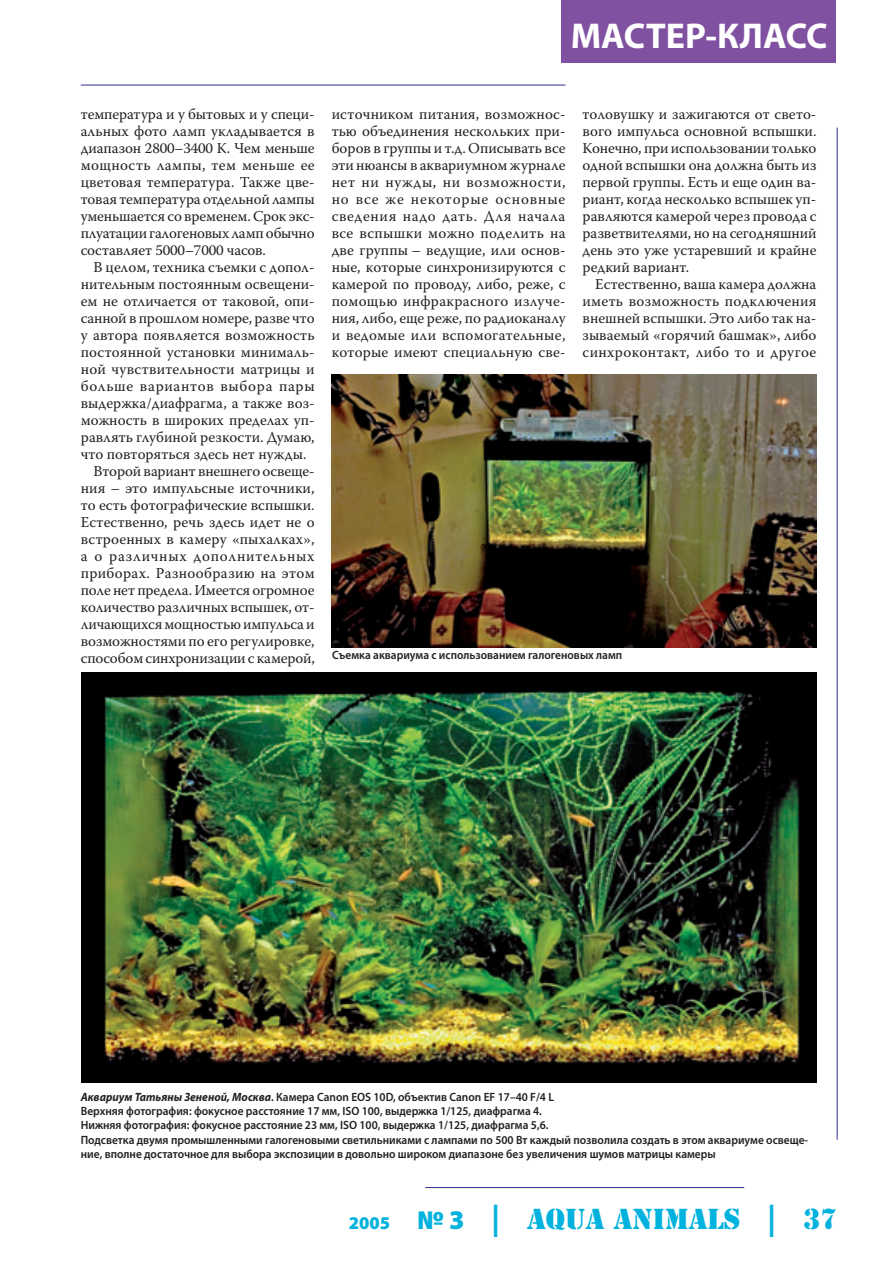
<style>
.page{position:relative;width:893px;height:1263px;background:#fff}
.page>*{position:absolute;margin:0;border:0;box-sizing:border-box;transform-origin:0 0}
.t1{font:700 36px "Myriad Pro";color:#fff}
.t2{font:27px "Stencil Std";color:#00b2dd}
.t3{font:15px/17px "Warnock Pro";color:#231f20;text-align:justify}
.t4{font:15px "Warnock Pro";letter-spacing:.02em;color:#231f20}
.t5{font:15px "Warnock Pro";letter-spacing:.045em;color:#231f20}
.t6{font:15px "Warnock Pro";letter-spacing:.05em;color:#231f20}
.t7{font:600 12px/14.4px "Myriad Pro";color:#231f20;scale:.95 1}
.s1{font-weight:700;font-style:italic}
.s2{font-family:"Myriad Pro";font-weight:900;font-size:18px}
.s3{font-family:"Myriad Pro";font-weight:900}
</style>
<div class="page">
<hr style="left:81px;top:85px;width:485px;height:1px;background:#2e3092">
<hr style="left:837px;top:128px;width:1px;height:1012px;background:#2e3092">
<hr style="left:425px;top:1187px;width:319px;height:1px;background:#2e3092">
<div style="left:561px;top:0;width:275px;height:63px;background:#8051a1"></div>
<img style="left:81px;top:672px;width:735px;height:410px">
<img style="left:331px;top:374px;width:485px;height:274px">
<h1 class="t1" style="left:571px;top:12px;width:258px">МАСТЕР-КЛАСС</h1>
<p class="t3" style="left:81px;top:105px;width:235px">температура и у бытовых и у специ&shy;альных фото ламп укладывается в диапазон 2800–3400 К. Чем меньше мощность лампы, тем меньше ее цветовая температура. Также цве&shy;товая температура отдельной лампы уменьшается со временем. Срок экс&shy;плуатации галогеновых ламп обычно составляет 5000–7000 часов.</p>
<p class="t3" style="left:94px;top:258px;width:223px">В целом, техника съемки с допол-</p>
<p class="t3" style="left:81px;top:275px;width:235px">нительным постоянным освещени-</p>
<p class="t3" style="left:81px;top:292px;width:235px">ем не отличается от таковой, опи-</p>
<p class="t3" style="left:81px;top:309px;width:235px">санной в прошлом номере, разве что</p>
<p class="t3" style="left:81px;top:327px;width:235px">у автора появляется возможность</p>
<p class="t3" style="left:81px;top:344px;width:235px">постоянной установки минималь-</p>
<p class="t3" style="left:81px;top:361px;width:235px">ной чувствительности матрицы и</p>
<p class="t5" style="left:81px;top:377px;width:235px">больше вариантов выбора пары</p>
<p class="t3" style="left:81px;top:395px;width:235px">выдержка/диафрагма, а также воз-</p>
<p class="t3" style="left:81px;top:412px;width:235px">можность в широких пределах уп-</p>
<p class="t3" style="left:81px;top:429px;width:235px">равлять глубиной резкости. Думаю,</p>
<p class="t3" style="left:81px;top:446px;width:227px">что повторяться здесь нет нужды.</p>
<p class="t3" style="left:94px;top:463px;width:223px">Второй вариант внешнего освеще-</p>
<p class="t3" style="left:81px;top:480px;width:235px">ния – это импульсные источники,</p>
<p class="t3" style="left:81px;top:497px;width:235px">то есть фотографические вспышки.</p>
<p class="t3" style="left:81px;top:514px;width:235px">Естественно, речь здесь идет не о</p>
<p class="t3" style="left:81px;top:531px;width:235px">встроенных в камеру «пыхалках»,</p>
<p class="t6" style="left:81px;top:547px;width:235px">а о различных дополнительных</p>
<p class="t4" style="left:81px;top:564px;width:235px">приборах. Разнообразию на этом</p>
<p class="t3" style="left:81px;top:582px;width:235px">поле нет предела. Имеется огромное</p>
<p class="t3" style="left:81px;top:599px;width:235px">количество различных вспышек, от-</p>
<p class="t3" style="left:81px;top:616px;width:235px">личающихся мощностью импульса и</p>
<p class="t3" style="left:81px;top:633px;width:235px">возможностями по его регулировке,</p>
<p class="t3" style="left:81px;top:650px;width:236px">способом синхронизации с камерой,</p>
<p class="t3" style="left:332px;top:105px;width:235px">источником питания, возможнос&shy;тью объединения нескольких при&shy;боров в группы и т.д. Описывать все эти нюансы в аквариумном журнале нет ни нужды, ни возможности, но все же некоторые основные сведения надо дать. Для начала все вспышки можно поделить на две группы – ведущие, или основ&shy;ные, которые синхронизируются с камерой по проводу, либо, реже, с помощью инфракрасного излуче&shy;ния, либо, еще реже, по радиоканалу и ведомые или вспомогательные, которые имеют специальную све-</p>
<p class="t3" style="left:583px;top:105px;width:235px">толовушку и зажигаются от свето&shy;вого импульса основной вспышки.<br>Конечно, при использовании только одной вспышки она должна быть из первой группы. Есть и еще один ва&shy;риант, когда несколько вспышек уп&shy;равляются камерой через провода с разветвителями, но на сегодняшний день это уже устаревший и крайне редкий вариант.</p>
<p class="t3" style="left:583px;top:275px;width:235px;text-indent:13px">Естественно, ваша камера должна иметь возможность подключения внешней вспышки. Это либо так на&shy;зываемый «горячий башмак», либо синхроконтакт, либо то и другое</p>
<p class="t7" style="left:332px;top:648px;width:307px">Съемка аквариума с использованием галогеновых ламп</p>
<p class="t7" style="left:81px;top:1089px;width:767px"><span class="s1">Аквариум Татьяны Зененой, Москва</span>. Камера Canon EOS 10D, объектив Canon EF 17–40 F/4 L<br>Верхняя фотография: фокусное расстояние 17 мм, ISO 100, выдержка 1/125, диафрагма 4.<br>Нижняя фотография: фокусное расстояние 23 мм, ISO 100, выдержка 1/125, диафрагма 5,6.<br>Подсветка двумя промышленными галогеновыми светильниками с лампами по 500 Вт каждый позволила создать в этом аквариуме освеще&shy;ние, вполне достаточное для выбора экспозиции в довольно широком диапазоне без увеличения шумов матрицы камеры</p>
<h2 class="t2" style="left:349px;top:1201px;width:449px"><span class="s2">2005</span> <span class="s3">№ 3</span> | Aqua ANIMALS | 37</h2>
</div>
